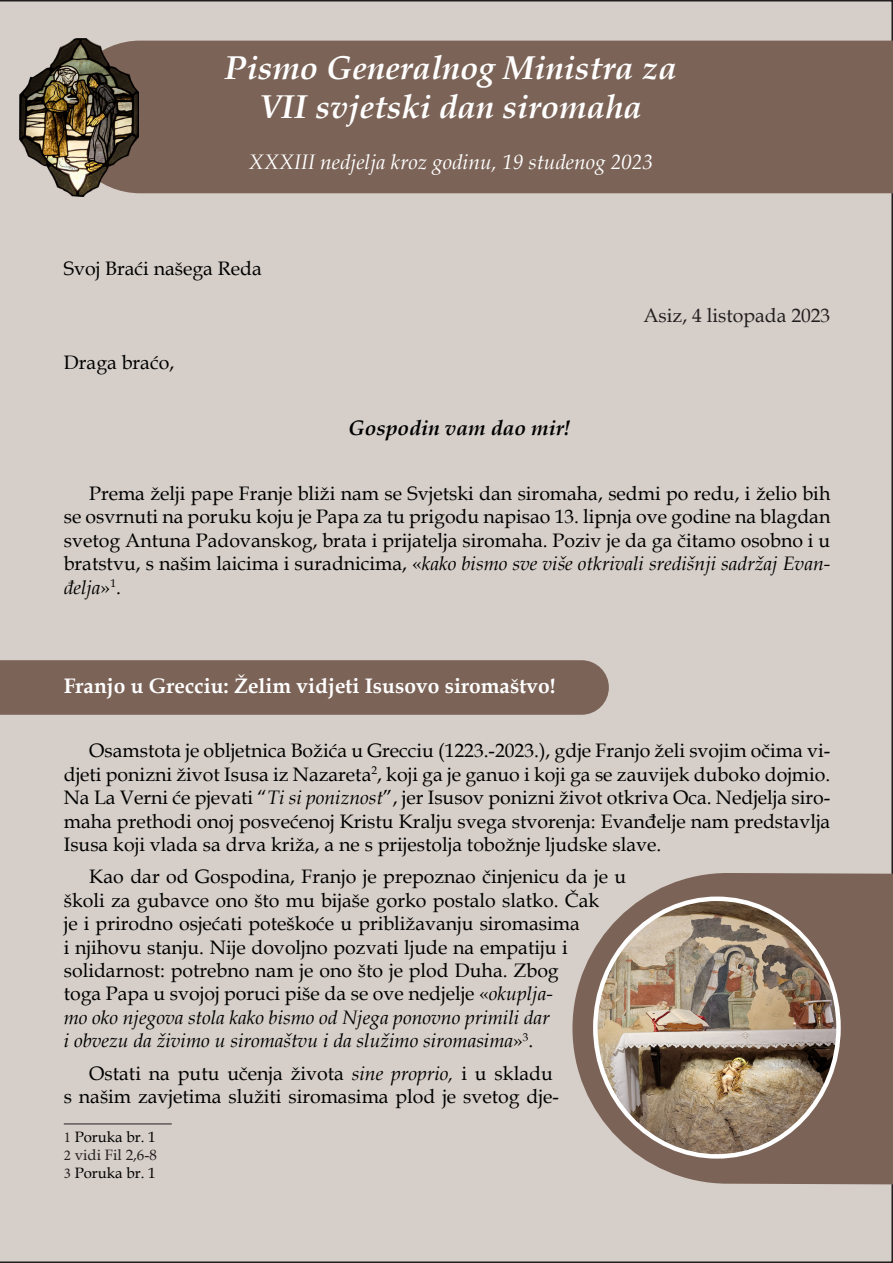
<style>
.page{position:relative;width:893px;height:1263px;background:#d6cfc9}
.page>*{position:absolute;margin:0;border:0;box-sizing:border-box;transform-origin:0 0}
.No_Spacing{font:italic 700 33px "Book Antiqua";color:#fff}
.No_Spacing-2{font:700 21px "Book Antiqua";color:#fff}
.No_Spacing-3{font:italic 21px "Book Antiqua";color:#fff}
.No_Spacing-4{font:italic 700 21px "Book Antiqua";color:#000}
.No_Spacing-5{font:19.5px/23.4px "Book Antiqua";color:#000;text-align:justify}
.No_Spacing-6{font:19.5px "Book Antiqua";color:#231f20}
.t1{font:15px "Book Antiqua";color:#000}
.t2{font:15px "Book Antiqua";color:#231f20}
.s1{font-style:italic}
.s2{font-family:"Minion Pro";color:#231f20}
.s3{font-family:"Minion Pro"}
</style>
<div class="page">
<div style="left:0;top:660px;width:609px;height:55px;background:#7b6357"></div>
<hr style="left:64px;top:1123px;width:108px;height:1px;background:#231f20">
<div style="left:138px;top:41px;width:755px;height:152px;background:#7b6357"></div>
<img style="left:19px;top:38px;width:119px;height:158px">
<svg style="left:572px;top:873px;width:321px;height:312px;background:#927f74"></svg>
<img style="left:595px;top:899px;width:243px;height:257px">
<p class="No_Spacing" style="left:225px;top:45px;width:453px">Pismo Generalnog Ministra za</p>
<p class="No_Spacing" style="left:259px;top:84px;width:384px">VII svjetski dan siromaha</p>
<p class="No_Spacing-3" style="left:249px;top:147px;width:406px">XXXIII nedjelja kroz godinu, 19 studenog 2023</p>
<p class="No_Spacing-5" style="left:64px;top:256px;width:200px">Svoj Braći našega Reda</p>
<p class="No_Spacing-5" style="left:64px;top:350px;width:112px">Draga braćo,</p>
<p class="No_Spacing-4" style="left:349px;top:413px;width:224px">Gospodin vam dao mir!</p>
<p class="No_Spacing-6" style="left:643px;top:301px;width:188px">Asiz, 4 listopada 2023</p>
<p class="No_Spacing-5" style="left:64px;top:481px;width:768px;text-indent:26px">Prema želji pape Franje bliži nam se Svjetski dan siromaha, sedmi po redu, i želio bih se osvrnuti na poruku koju je Papa za tu prigodu napisao 13. lipnja ove godine na blagdan svetog Antuna Padovanskog, brata i prijatelja siromaha. Poziv je da ga čitamo osobno i u bratstvu, s našim laicima i suradnicima, «<span class="s1">kako bismo sve više otkrivali središnji sadržaj Evan&shy;đelja</span>»<sup>1</sup>.</p>
<p class="No_Spacing-2" style="left:64px;top:671px;width:493px">Franjo u Grecciu: Želim vidjeti Isusovo siromaštvo!</p>
<p class="No_Spacing-5" style="left:64px;top:738px;width:768px;text-indent:26px">Osamstota je obljetnica Božića u Grecciu (1223.-2023.), gdje Franjo želi svojim očima vi&shy;djeti ponizni život Isusa iz Nazareta<sup>2</sup>, koji ga je ganuo i koji ga se zauvijek duboko dojmio.<br>Na La Verni će pjevati “<span class="s1">Ti si poniznost</span>”, jer Isusov ponizni život otkriva Oca. Nedjelja siro&shy;maha prethodi onoj posvećenoj Kristu Kralju svega stvorenja: Evanđelje nam predstavlja Isusa koji vlada sa drva križa, a ne s prijestolja tobožnje ljudske slave.</p>
<p class="No_Spacing-5" style="left:64px;top:864px;width:564px;text-align:left;text-indent:26px">Kao dar od Gospodina, Franjo je prepoznao činjenicu da je u školi za gubavce ono što mu bijaše gorko postalo slatko. Čak<br>je i prirodno osjećati poteškoće u približavanju siromasima<br>i njihovu stanju. Nije dovoljno pozvati ljude na empatiju i solidarnost: potrebno nam je ono što je plod Duha. Zbog<br>toga Papa u svojoj poruci piše da se ove nedjelje «<span class="s1">okuplja-<br>mo oko njegova stola kako bismo od Njega ponovno primili dar<br>i obvezu da živimo u siromaštvu i da služimo siromasima</span>»<sup>3</sup>.</p>
<p class="No_Spacing-5" style="left:64px;top:1061px;width:496px;text-indent:26px">Ostati na putu učenja života <span class="s1">sine proprio,</span> i u skladu s našim zavjetima služiti siromasima plod je svetog dje-</p>
<p class="t1" style="left:64px;top:1126px;width:93px"><span class="s2">1</span> Poruka br. 1</p>
<p class="t2" style="left:64px;top:1144px;width:95px"><span class="s3">2</span> vidi Fil 2,6-8</p>
<p class="t1" style="left:64px;top:1162px;width:93px"><span class="s2">3</span> Poruka br. 1</p>
</div>
